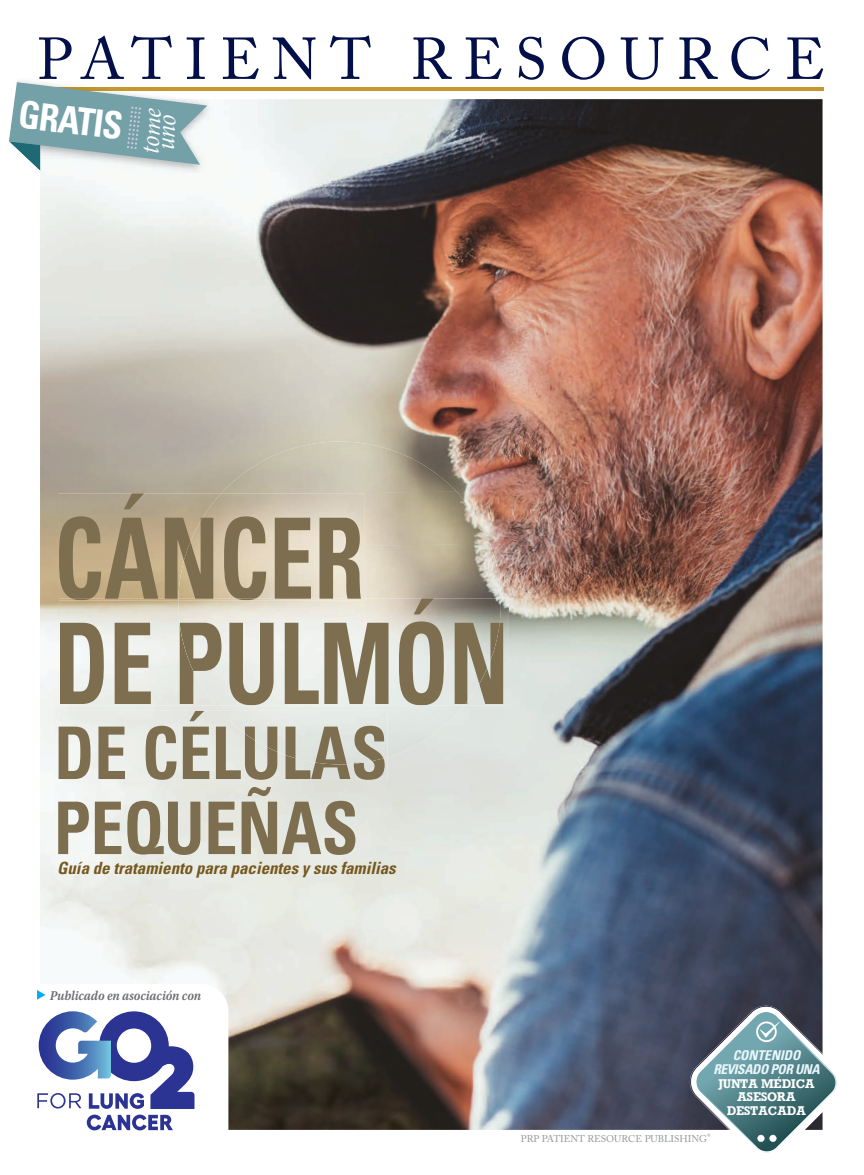
<style>
.page{position:relative;width:864px;height:1175px;background:#fff}
.page>*{position:absolute;margin:0;border:0;box-sizing:border-box;transform-origin:0 0}
.t1{font:58.35px "Adobe Caslon Pro";letter-spacing:.215em;color:#030f49}
.t2{font:700 condensed 37.8px "Univers LT Std";color:#fff;scale:.95 1}
.t3{font:27px "Minion Pro Cn It Subh";color:#fff}
.t4{font:italic 700 condensed 16.95px "Univers LT Std";color:#76591f}
.t5{font:italic 600 13.5px "Utopia Std";color:#6c6d70;scale:.9 1}
.t6{font:italic 700 condensed 13.5px/14.7px "Univers LT Std";letter-spacing:-.03em;color:#eaf7fd;text-align:center}
.t7{font:700 12.75px/13.5px "Rockney";letter-spacing:-.03em;color:#fff;text-align:center}
.t8{font:9.75px "Adobe Caslon Pro";color:#939598}
.s1{font-size:24.3px}
</style>
<div class="page">
<img style="left:40px;top:99px;width:783px;height:1030px">
<img style="left:221px;top:441px;width:235px;height:52px">
<img style="left:338px;top:491px;width:152px;height:52px">
<img style="left:364px;top:543px;width:137px;height:55px">
<img style="left:215px;top:705px;width:144px;height:6px">
<div style="left:359px;top:705px;width:105px;height:52px;background:#dfe5e0"></div>
<hr style="left:40px;top:87px;width:784px;height:4px;background:#c5982e">
<svg style="left:689px;top:1005px;width:148px;height:148px"></svg>
<img style="left:207px;top:99px;width:6px;height:76px">
<img style="left:59px;top:493px;width:119px;height:107px">
<img style="left:178px;top:493px;width:186px;height:105px">
<img style="left:60px;top:600px;width:118px;height:105px">
<img style="left:501px;top:598px;width:8px;height:107px">
<img style="left:178px;top:598px;width:323px;height:107px">
<img style="left:60px;top:598px;width:118px;height:2px">
<img style="left:178px;top:598px;width:186px;height:2px">
<img style="left:58px;top:711px;width:330px;height:69px">
<img style="left:220px;top:711px;width:168px;height:53px">
<img style="left:58px;top:787px;width:297px;height:68px">
<svg style="left:37px;top:984px;width:191px;height:147px"></svg>
<svg style="left:9px;top:77px;width:198px;height:105px"></svg>
<h1 class="t1" style="left:37px;top:25px;width:789px">PATIENT RESOURCE</h1>
<h2 class="t2" style="left:22px;top:91px;width:111px;rotate:7deg">GRATIS</h2>
<h3 class="t3" style="left:133px;top:153px;width:47px;rotate:-87deg">to<span class="s1">m</span>e</h3>
<p class="t4" style="left:57px;top:857px;width:340px">Guía de tratamiento para pacientes y sus familias</p>
<p class="t5" style="left:50px;top:988px;width:170px">Publicado en asociación con</p>
<p class="t6" style="left:713px;top:1047px;width:108px">CONTENIDO<br>REVISADO POR UNA</p>
<p class="t7" style="left:718px;top:1076px;width:98px">JUNTA MÉDICA<br>ASESORA<br>DESTACADA</p>
<p class="t8" style="left:521px;top:1132px;width:192px">PRP PATIENT RESOURCE PUBLISHING<sup>®</sup></p>
</div>
